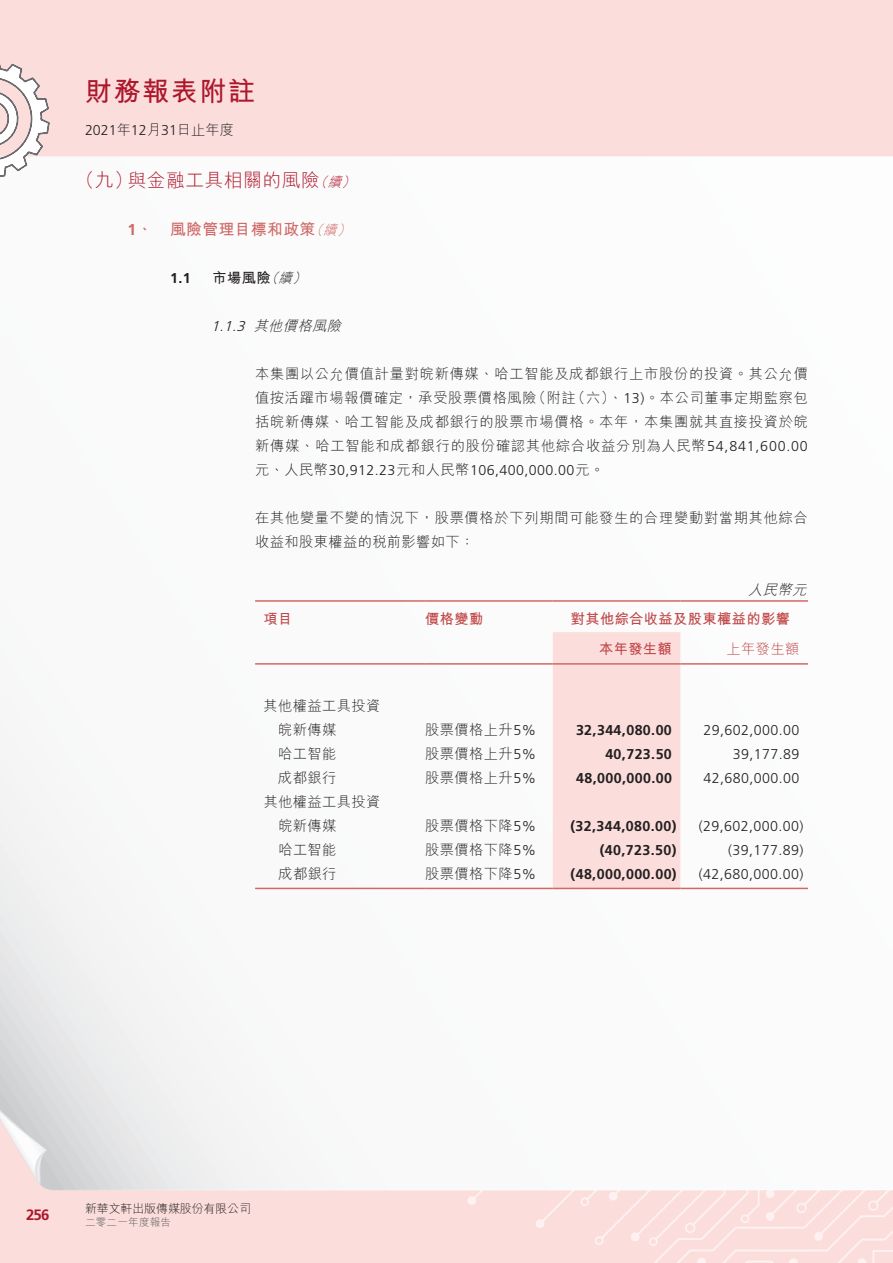
<style>
.page{position:relative;width:893px;height:1263px;background:#fbdedc}
.page>*{position:absolute;margin:0;border:0;box-sizing:border-box;transform-origin:0 0}
.t1{font:700 27px "M Hei HK";letter-spacing:.06em;color:#ae172b}
.t2{font:300 18.75px "M Hei HK";letter-spacing:.03em;color:#ae172b}
.t3{font:700 15.75px "M Hei HK";letter-spacing:.03em;color:#d06865}
.t4{font:700 15px "Frutiger LT Std";color:#ae172b}
.t5{font:300 14.25px/24px "M Hei HK";letter-spacing:.03em;color:#231f20}
.t6{font:300 14.25px "Frutiger LT Std";letter-spacing:.03em;color:#231f20}
.t7{font:700 14.25px "Frutiger LT Std";letter-spacing:.03em;color:#231f20}
.t8{font:300 14.25px/24px "M Hei HK";letter-spacing:.05em;color:#231f20}
.t9{font:700 14.25px/30.5px "M Hei HK";letter-spacing:.03em;color:#c04647}
.t10{font:italic 300 14.25px "M Hei HK";color:#231f20}
.t11{font:700 14.25px "M Hei HK";color:#231f20}
.t12{font:300 14.25px "M Hei HK";letter-spacing:.03em;color:#c04647}
.t13{font:300 12px "M Hei HK";letter-spacing:-.01em;color:#231f20}
.t14{font:300 10.5px "M Hei HK";letter-spacing:.03em;color:#57585a}
.s1{font-family:"M Hei HK"}
.s2{font-style:italic;font-size:13.5px}
.s3{font-family:"Frutiger LT Std"}
.s4{font-weight:300;font-style:italic;font-size:13.5px}
</style>
<div class="page">
<div style="left:0;top:156px;width:893px;height:1033px;background:#fafafa"></div>
<svg style="left:0;top:1095px;width:47px;height:90px"></svg>
<svg style="left:0;top:63px;width:50px;height:124px"></svg>
<svg style="left:400px;top:632px;width:493px;height:631px"></svg>
<hr style="left:255px;top:600px;width:170px;height:2px;background:#d06865">
<hr style="left:425px;top:600px;width:128px;height:2px;background:#d06865">
<hr style="left:553px;top:600px;width:127px;height:2px;background:#d06865">
<hr style="left:680px;top:600px;width:128px;height:2px;background:#d06865">
<hr style="left:255px;top:663px;width:170px;height:2px;background:#d06865">
<hr style="left:425px;top:663px;width:128px;height:2px;background:#d06865">
<hr style="left:553px;top:663px;width:127px;height:2px;background:#d06865">
<hr style="left:680px;top:663px;width:128px;height:2px;background:#d06865">
<hr style="left:255px;top:888px;width:170px;height:1px;background:#d06865">
<hr style="left:425px;top:888px;width:128px;height:1px;background:#d06865">
<hr style="left:553px;top:888px;width:127px;height:1px;background:#d06865">
<hr style="left:680px;top:888px;width:128px;height:1px;background:#d06865">
<h1 class="t1" style="left:85px;top:71px;width:172px">財務報表附註</h1>
<p class="t6" style="left:85px;top:122px;width:150px">2021<span class="s1">年</span>12<span class="s1">月</span>31<span class="s1">日止年度</span></p>
<h2 class="t2" style="left:76px;top:170px;width:285px">（九）與金融工具相關的風險<span class="s2">（續）</span></h2>
<p class="t3" style="left:128px;top:218px;width:228px"><span class="s3">1</span>、 風險管理目標和政策<span class="s4">（續）</span></p>
<p class="t7" style="left:170px;top:269px;width:22px">1.1</p>
<p class="t11" style="left:213px;top:267px;width:98px">市場風險<span class="s4">（續）</span></p>
<p class="t10" style="left:211px;top:318px;width:135px"><span class="s3">1.1.3</span> 其他價格風險</p>
<p class="t5" style="left:255px;top:361px;width:554px;text-align:justify">本集團以公允價值計量對皖新傳媒、哈工智能及成都銀行上市股份的投資。其公允價值按活躍市場報價確定，承受股票價格風險（附註（六）、<span class="s3">13)</span>。本公司董事定期監察包括皖新傳媒、哈工智能及成都銀行的股票市場價格。本年，本集團就其直接投資於皖新傳媒、哈工智能和成都銀行的股份確認其他綜合收益分別為人民幣<span class="s3">54,841,600.00</span></p>
<p class="t6" style="left:255px;top:462px;width:351px"><span class="s1">元、人民幣</span>30,912.23<span class="s1">元和人民幣</span>106,400,000.00<span class="s1">元。</span></p>
<p class="t8" style="left:255px;top:505px;width:554px">在其他變量不變的情況下，股票價格於下列期間可能發生的合理變動對當期其他綜合收益和股東權益的稅前影響如下：</p>
<p class="t10" style="left:748px;top:582px;width:63px">人民幣元</p>
<p class="t9" style="left:264px;top:602px;width:30px">項目</p>
<p class="t9" style="left:425px;top:602px;width:60px">價格變動</p>
<p class="t9" style="left:599px;top:602px;width:193px;text-indent:-28px">對其他綜合收益及股東權益的影響本年發生額</p>
<p class="t12" style="left:727px;top:642px;width:74px">上年發生額</p>
<p class="t5" style="left:278px;top:693px;width:104px;text-indent:-15px">其他權益工具投資皖新傳媒</p>
<p class="t5" style="left:425px;top:717px;width:112px">股票價格上升<span class="s3">5%</span></p>
<p class="t7" style="left:576px;top:721px;width:97px">32,344,080.00</p>
<p class="t6" style="left:704px;top:722px;width:97px">29,602,000.00</p>
<p class="t5" style="left:278px;top:741px;width:60px">哈工智能</p>
<p class="t5" style="left:425px;top:741px;width:112px">股票價格上升<span class="s3">5%</span></p>
<p class="t7" style="left:605px;top:745px;width:68px">40,723.50</p>
<p class="t6" style="left:733px;top:746px;width:68px">39,177.89</p>
<p class="t5" style="left:278px;top:765px;width:60px">成都銀行</p>
<p class="t5" style="left:425px;top:765px;width:112px">股票價格上升<span class="s3">5%</span></p>
<p class="t7" style="left:576px;top:769px;width:97px">48,000,000.00</p>
<p class="t6" style="left:704px;top:770px;width:97px">42,680,000.00</p>
<p class="t5" style="left:278px;top:789px;width:104px;text-indent:-15px">其他權益工具投資皖新傳媒</p>
<p class="t5" style="left:425px;top:813px;width:112px">股票價格下降<span class="s3">5%</span></p>
<p class="t7" style="left:570px;top:817px;width:108px">(32,344,080.00)</p>
<p class="t6" style="left:699px;top:818px;width:106px">(29,602,000.00)</p>
<p class="t5" style="left:278px;top:837px;width:60px">哈工智能</p>
<p class="t5" style="left:425px;top:837px;width:112px">股票價格下降<span class="s3">5%</span></p>
<p class="t7" style="left:600px;top:841px;width:78px">(40,723.50)</p>
<p class="t6" style="left:728px;top:842px;width:77px">(39,177.89)</p>
<p class="t5" style="left:278px;top:861px;width:60px">成都銀行</p>
<p class="t5" style="left:425px;top:861px;width:112px">股票價格下降<span class="s3">5%</span></p>
<p class="t7" style="left:570px;top:865px;width:108px">(48,000,000.00)</p>
<p class="t6" style="left:699px;top:866px;width:106px">(42,680,000.00)</p>
<p class="t4" style="left:26px;top:1206px;width:25px">256</p>
<p class="t13" style="left:85px;top:1202px;width:168px">新華文軒出版傳媒股份有限公司</p>
<p class="t14" style="left:85px;top:1217px;width:88px">二零二一年度報告</p>
</div>
